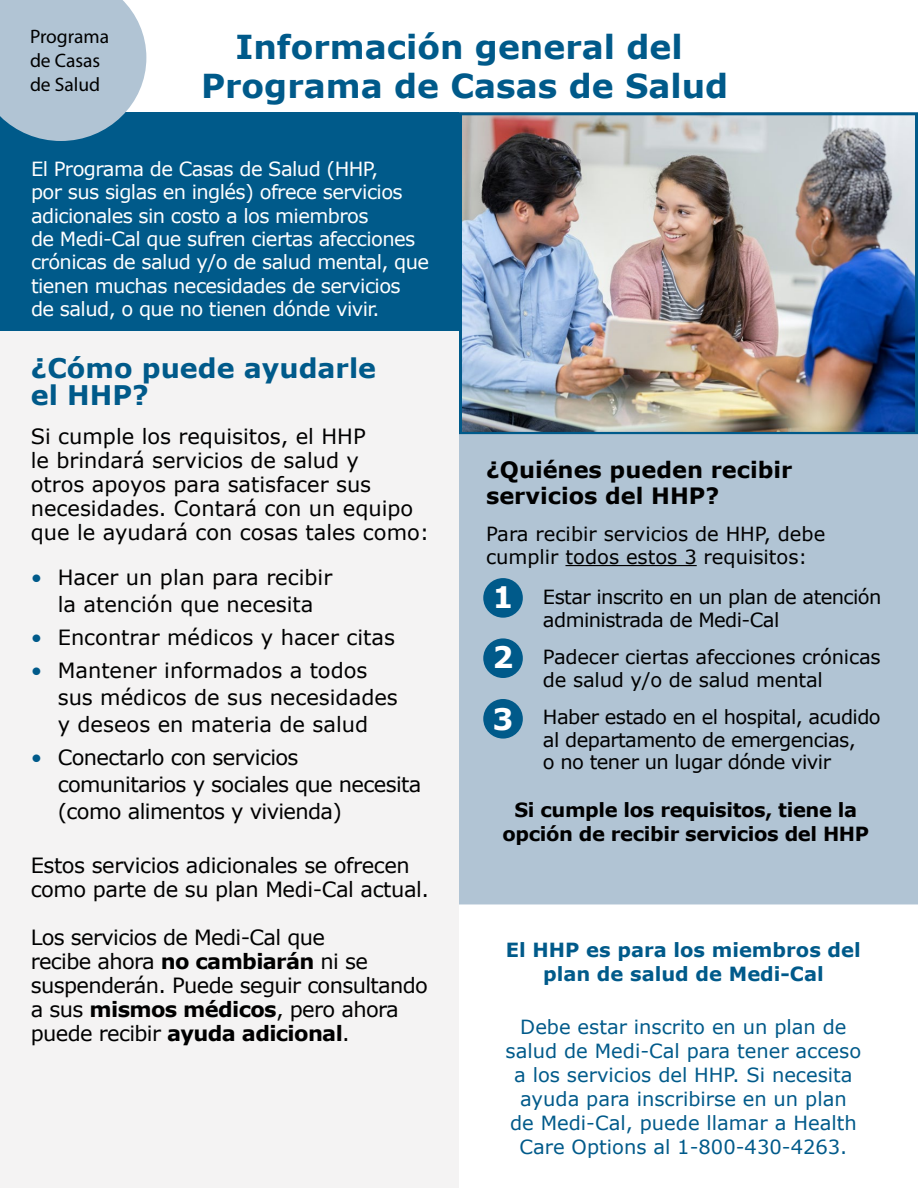
<style>
.page{position:relative;width:918px;height:1188px;background:#fff}
.page>*{position:absolute;margin:0;border:0;box-sizing:border-box;transform-origin:0 0}
.t1{font:700 33px/39.6px "Verdana";color:#005a8a;text-align:center}
.t2{font:700 27px/27px "Verdana";color:#005a8a}
.t3{font:700 22.5px/25.5px "Verdana";color:#000}
.t4{font:21px/24px "Verdana";color:#000}
.t5{font:21px/24px "Verdana";letter-spacing:-.03em;color:#000}
.t6{font:21px/24px "Verdana";letter-spacing:-.02em;color:#000}
.t7{font:19.5px/23.4px "Verdana";letter-spacing:-.03em;color:#fff}
.t8{font:19.5px/24px "Verdana";color:#005a8a;text-align:center}
.t9{font:19.5px/22.5px "Verdana";letter-spacing:-.03em;color:#000}
.t10{font:19.5px/22.5px "Verdana";color:#000}
.t11{font:700 19.5px/24px "Verdana";letter-spacing:-.02em;color:#000;text-align:center}
.t12{font:19.5px/22.5px "Verdana";letter-spacing:-.01em;color:#000;text-align:center}
.t13{font:700 19.5px/24px "Verdana";color:#005a8a;text-align:center}
.t14{font:19.5px/24px "Myriad Pro";color:#000}
.s1{color:#005a8a}
.s2{font-weight:700}
.s3{font-weight:700;font-size:29.7px;color:#fff}
</style>
<div class="page">
<div style="left:0;top:112px;width:459px;height:220px;background:#005a8a"></div>
<div style="left:0;top:332px;width:459px;height:856px;background:#f4f3f3"></div>
<svg style="left:0;top:0;width:146px;height:141px;background:#a5bdcf"></svg>
<img style="left:463px;top:116px;width:451px;height:315px">
<div style="left:459px;top:112px;width:459px;height:323px;border:3px solid #005a8a"></div>
<div style="left:459px;top:434px;width:459px;height:470px;background:#b1c4d4"></div>
<div style="left:483px;top:578px;width:40px;height:40px;background:#005a8a;border-radius:50%"></div>
<div style="left:483px;top:638px;width:40px;height:40px;background:#005a8a;border-radius:50%"></div>
<div style="left:483px;top:699px;width:40px;height:40px;background:#005a8a;border-radius:50%"></div>
<p class="t14" style="left:30px;top:24px;width:81px">Programa de Casas de Salud</p>
<h1 class="t1" style="left:201px;top:26px;width:529px">Información general del<br>Programa de Casas de Salud</h1>
<p class="t7" style="left:31px;top:157px;width:400px">El Programa de Casas de Salud (HHP,<br>por sus siglas en inglés) ofrece servicios adicionales sin costo a los miembros<br>de Medi-Cal que sufren ciertas afecciones crónicas de salud y/o de salud mental, que tienen muchas necesidades de servicios<br>de salud, o que no tienen dónde vivir.</p>
<p class="t2" style="left:31px;top:354px;width:347px">¿Cómo puede ayudarle el HHP?</p>
<p class="t4" style="left:31px;top:424px;width:400px">Si cumple los requisitos, el HHP<br>le brindará servicios de salud y<br>otros apoyos para satisfacer sus necesidades. Contará con un equipo que le ayudará con cosas tales como:</p>
<p class="t4" style="left:31px;top:563px;width:303px;line-height:27px;text-align:center"><span class="s1">•</span> Hacer un plan para recibir la atención que necesita</p>
<p class="t4" style="left:31px;top:625px;width:366px"><span class="s1">•</span> Encontrar médicos y hacer citas</p>
<p class="t4" style="left:58px;top:656px;width:342px;line-height:27px;text-indent:-27px"><span class="s1">•</span> Mantener informados a todos sus médicos de sus necesidades y deseos en materia de salud</p>
<p class="t5" style="left:58px;top:743px;width:365px;line-height:27px;text-indent:-27px"><span class="s1">•</span> Conectarlo con servicios comunitarios y sociales que necesita (como alimentos y vivienda)</p>
<p class="t6" style="left:31px;top:853px;width:400px">Estos servicios adicionales se ofrecen como parte de su plan Medi-Cal actual.</p>
<p class="t5" style="left:31px;top:925px;width:399px">Los servicios de Medi-Cal que<br>recibe ahora <span class="s2">no cambiarán</span> ni se suspenderán. Puede seguir consultando a sus <span class="s2">mismos médicos</span>, pero ahora puede recibir <span class="s2">ayuda adicional</span>.</p>
<p class="t3" style="left:486px;top:457px;width:308px">¿Quiénes pueden recibir servicios del HHP?</p>
<p class="t10" style="left:486px;top:523px;width:341px">Para recibir servicios de HHP, debe cumplir todos estos 3 requisitos:</p>
<p class="t9" style="left:543px;top:586px;width:340px;text-indent:-50px"><span class="s3">1</span> Estar inscrito en un plan de atención administrada de Medi-Cal</p>
<p class="t12" style="left:493px;top:646px;width:390px"><span class="s3">2</span> Padecer ciertas afecciones crónicas de salud y/o de salud mental</p>
<p class="t9" style="left:543px;top:706px;width:339px;text-indent:-50px"><span class="s3">3</span> Haber estado en el hospital, acudido al departamento de emergencias,<br>o no tener un lugar dónde vivir</p>
<p class="t11" style="left:503px;top:798px;width:368px">Si cumple los requisitos, tiene la opción de recibir servicios del HHP</p>
<p class="t13" style="left:506px;top:938px;width:356px">El HHP es para los miembros del plan de salud de Medi-Cal</p>
<p class="t8" style="left:506px;top:1014px;width:357px">Debe estar inscrito en un plan de salud de Medi-Cal para tener acceso a los servicios del HHP. Si necesita ayuda para inscribirse en un plan<br>de Medi-Cal, puede llamar a Health Care Options al 1-800-430-4263.</p>
</div>
